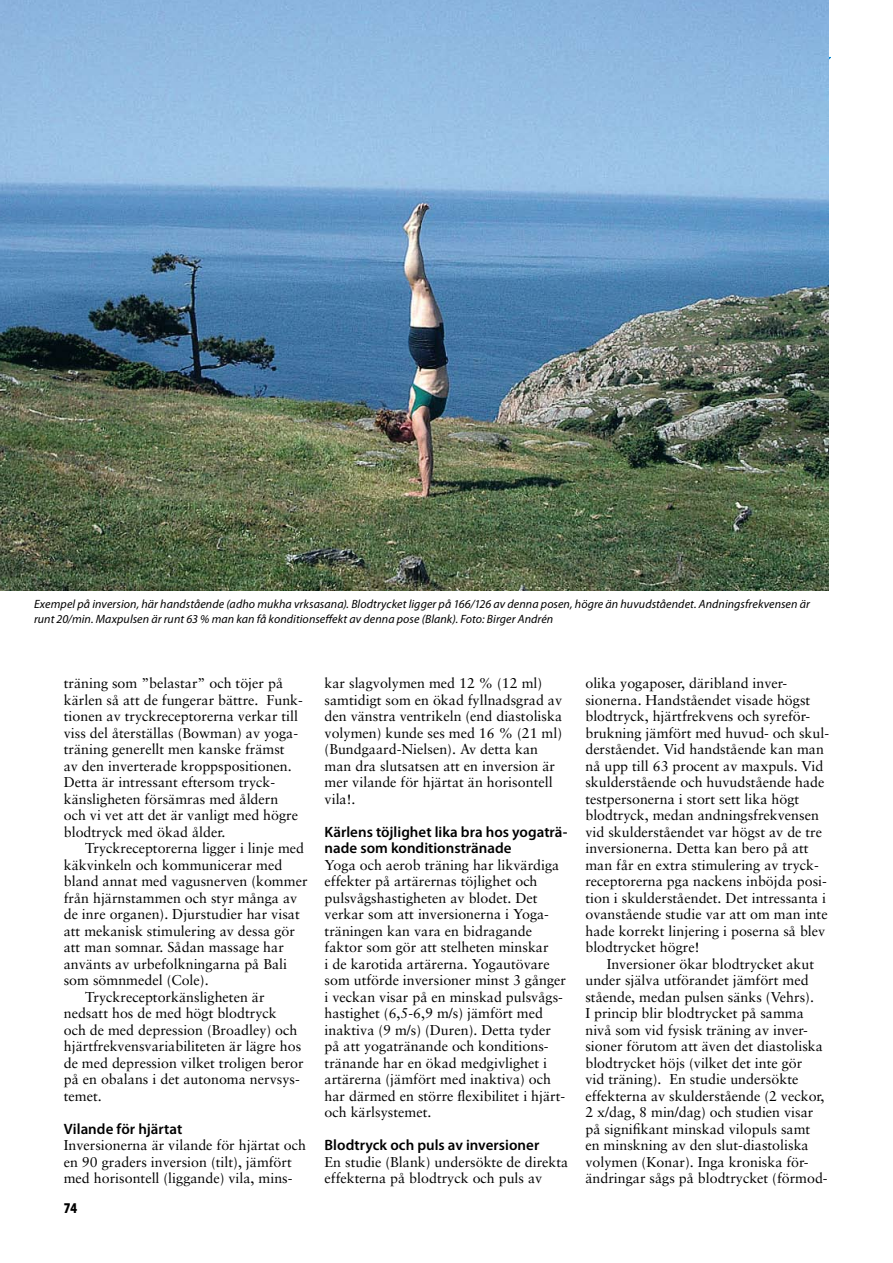
<style>
.page{position:relative;width:893px;height:1263px;background:#fff}
.page>*{position:absolute;margin:0;border:0;box-sizing:border-box;transform-origin:0 0}
.t1{font:600 15px/16.5px "Myriad Pro";color:#000}
.t2{font:900 condensed 15px "Myriad Pro";color:#000}
.t3{font:14.25px/16.5px "Sabon";color:#000}
.t4{font:italic 12px/15px "Myriad Pro";letter-spacing:.005em;color:#000}
</style>
<div class="page">
<img style="left:0;top:0;width:829px;height:590px">
<p class="t4" style="left:34px;top:596px;width:777px">Exempel på inversion, här handstående (adho mukha vrksasana). Blodtrycket ligger på 166/126 av denna posen, högre än huvudståendet. Andningsfrekvensen är runt 20/min. Maxpulsen är runt 63 % man kan få konditionseffekt av denna pose (Blank). Foto: Birger Andrén</p>
<p class="t3" style="left:64px;top:675px;width:241px">träning som ”belastar” och töjer på kärlen så att de fungerar bättre. Funk&shy;tionen av tryckreceptorerna verkar till viss del återställas (Bowman) av yoga&shy;träning generellt men kanske främst<br>av den inverterade kroppspositionen.<br>Detta är intressant eftersom tryck&shy;känsligheten försämras med åldern och vi vet att det är vanligt med högre blodtryck med ökad ålder.</p>
<p class="t3" style="left:85px;top:840px;width:221px">Tryckreceptorerna ligger i linje med</p>
<p class="t3" style="left:64px;top:856px;width:220px">käkvinkeln och kommunicerar med</p>
<p class="t3" style="left:64px;top:873px;width:245px">bland annat med vagusnerven (kommer</p>
<p class="t3" style="left:64px;top:889px;width:235px">från hjärnstammen och styr många av</p>
<p class="t3" style="left:64px;top:906px;width:237px">de inre organen). Djurstudier har visat</p>
<p class="t3" style="left:64px;top:922px;width:233px">att mekanisk stimulering av dessa gör</p>
<p class="t3" style="left:64px;top:939px;width:222px">att man somnar. Sådan massage har</p>
<p class="t3" style="left:64px;top:955px;width:225px">använts av urbefolkningarna på Bali</p>
<p class="t3" style="left:64px;top:972px;width:146px">som sömnmedel (Cole).</p>
<p class="t3" style="left:85px;top:988px;width:181px">Tryckreceptorkänsligheten är</p>
<p class="t3" style="left:64px;top:1005px;width:214px">nedsatt hos de med högt blodtryck</p>
<p class="t3" style="left:64px;top:1021px;width:235px">och de med depression (Broadley) och</p>
<p class="t3" style="left:64px;top:1038px;width:239px">hjärtfrekvensvariabiliteten är lägre hos</p>
<p class="t3" style="left:64px;top:1054px;width:241px">de med depression vilket troligen beror</p>
<p class="t3" style="left:64px;top:1071px;width:237px">på en obalans i det autonoma nervsys-</p>
<p class="t3" style="left:64px;top:1087px;width:39px">temet.</p>
<p class="t1" style="left:64px;top:1121px;width:120px">Vilande för hjärtat</p>
<p class="t3" style="left:64px;top:1137px;width:244px">Inversionerna är vilande för hjärtat och en 90 graders inversion (tilt), jämfört med horisontell (liggande) vila, mins-</p>
<p class="t2" style="left:64px;top:1199px;width:15px">74</p>
<p class="t3" style="left:325px;top:675px;width:239px">kar slagvolymen med 12 % (12 ml) samtidigt som en ökad fyllnadsgrad av den vänstra ventrikeln (end diastoliska volymen) kunde ses med 16 % (21 ml) (Bundgaard-Nielsen). Av detta kan man dra slutsatsen att en inversion är mer vilande för hjärtat än horisontell vila!.</p>
<p class="t1" style="left:325px;top:824px;width:244px">Kärlens töjlighet lika bra hos yogaträ&shy;nade som konditionstränade</p>
<p class="t3" style="left:325px;top:856px;width:243px">Yoga och aerob träning har likvärdiga effekter på artärernas töjlighet och pulsvågshastigheten av blodet. Det verkar som att inversionerna i Yoga&shy;träningen kan vara en bidragande faktor som gör att stelheten minskar<br>i de karotida artärerna. Yogautövare som utförde inversioner minst 3 gånger i veckan visar på en minskad pulsvågs&shy;hastighet (6,5-6,9 m/s) jämfört med inaktiva (9 m/s) (Duren). Detta tyder på att yogatränande och konditions&shy;tränande har en ökad medgivlighet i artärerna (jämfört med inaktiva) och har därmed en större flexibilitet i hjärt&shy;och kärlsystemet.</p>
<p class="t1" style="left:325px;top:1137px;width:216px">Blodtryck och puls av inversioner</p>
<p class="t3" style="left:325px;top:1153px;width:245px">En studie (Blank) undersökte de direkta effekterna på blodtryck och puls av</p>
<p class="t3" style="left:585px;top:675px;width:245px">olika yogaposer, däribland inver&shy;sionerna. Handståendet visade högst blodtryck, hjärtfrekvens och syreför&shy;brukning jämfört med huvud- och skul&shy;derståendet. Vid handstående kan man nå upp till 63 procent av maxpuls. Vid skulderstående och huvudstående hade testpersonerna i stort sett lika högt blodtryck, medan andningsfrekvensen vid skulderståendet var högst av de tre inversionerna. Detta kan bero på att man får en extra stimulering av tryck&shy;receptorerna pga nackens inböjda posi&shy;tion i skulderståendet. Det intressanta i ovanstående studie var att om man inte hade korrekt linjering i poserna så blev blodtrycket högre!</p>
<p class="t3" style="left:585px;top:955px;width:244px;text-indent:21px">Inversioner ökar blodtrycket akut under själva utförandet jämfört med stående, medan pulsen sänks (Vehrs).<br>I princip blir blodtrycket på samma nivå som vid fysisk träning av inver&shy;sioner förutom att även det diastoliska blodtrycket höjs (vilket det inte gör<br>vid träning). En studie undersökte effekterna av skulderstående (2 veckor, 2 x/dag, 8 min/dag) och studien visar på signifikant minskad vilopuls samt en minskning av den slut-diastoliska volymen (Konar). Inga kroniska för&shy;ändringar sågs på blodtrycket (förmod-</p>
</div>
